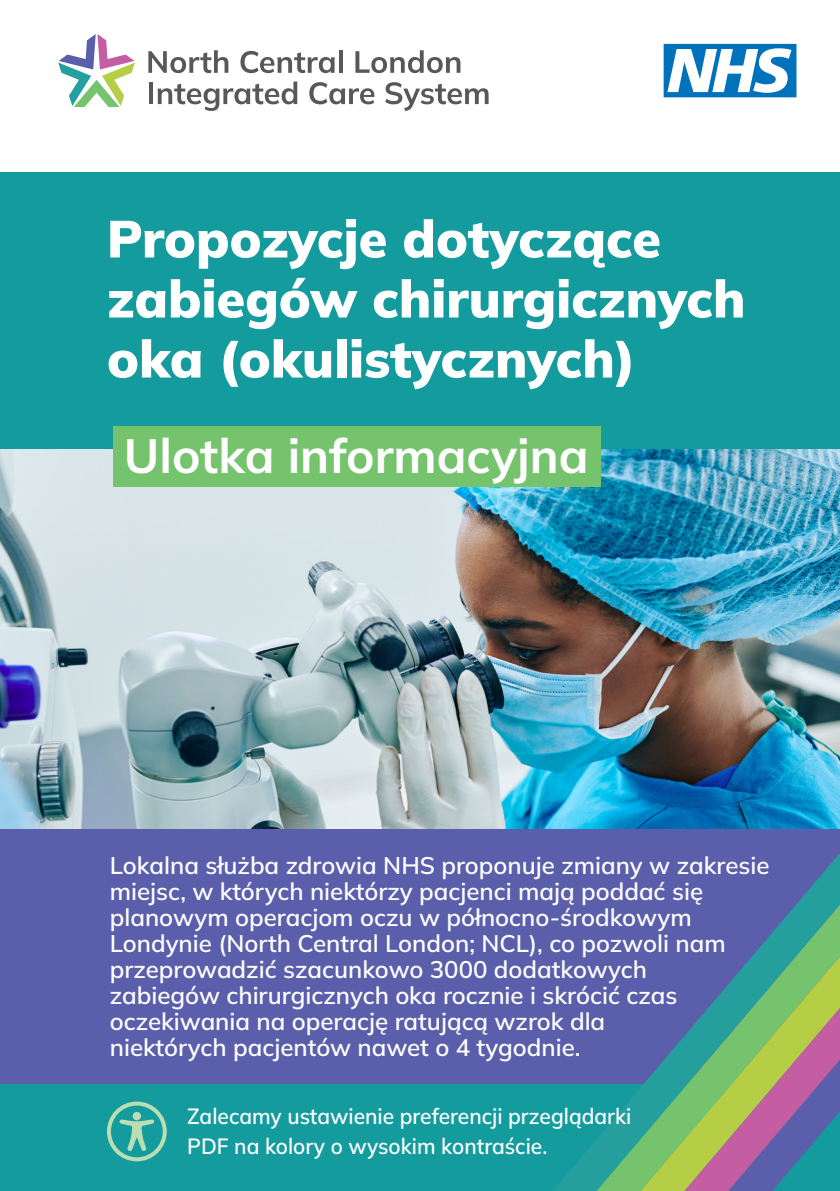
<style>
.page{position:relative;width:840px;height:1191px;background:#fff}
.page>*{position:absolute;margin:0;border:0;box-sizing:border-box;transform-origin:0 0}
.FC_Title{font:900 52px/60px "Mulish";color:#fff}
.FC_Sub_Title{font:700 48px "Mulish";color:#fff}
.FC_Text{font:600 24px/26px "Mulish";color:#fff}
.FC_Accessible_Text{font:600 22px/30px "Mulish";color:#fff;scale:.95 1}
</style>
<div class="page">
<svg style="left:663px;top:44px;width:133px;height:53px"></svg>
<svg style="left:148px;top:50px;width:80px;height:23px"></svg>
<svg style="left:240px;top:51px;width:94px;height:22px"></svg>
<svg style="left:339px;top:50px;width:3px;height:23px"></svg>
<svg style="left:355px;top:50px;width:105px;height:23px"></svg>
<hr style="left:149px;top:82px;width:4px;height:22px;background:#57585a">
<svg style="left:157px;top:81px;width:140px;height:30px"></svg>
<svg style="left:309px;top:82px;width:65px;height:22px"></svg>
<svg style="left:385px;top:82px;width:103px;height:29px"></svg>
<svg style="left:58px;top:34px;width:77px;height:73px"></svg>
<div style="left:0;top:172px;width:839px;height:1019px;background:#149b9e"></div>
<img style="left:0;top:450px;width:839px;height:379px">
<div style="left:0;top:829px;width:839px;height:254px;background:#5b5fab"></div>
<div style="left:112px;top:426px;width:488px;height:60px;background:#75c36c"></div>
<svg style="left:552px;top:854px;width:287px;height:337px"></svg>
<svg style="left:596px;top:904px;width:243px;height:287px"></svg>
<svg style="left:640px;top:956px;width:199px;height:235px"></svg>
<svg style="left:684px;top:1008px;width:155px;height:183px;background:#839483"></svg>
<svg style="left:107px;top:1101px;width:60px;height:60px"></svg>
<p class="FC_Title" style="left:107px;top:207px;width:639px">Propozycje dotyczące zabiegów chirurgicznych oka (okulistycznych)</p>
<h1 class="FC_Sub_Title" style="left:124px;top:423px;width:466px">Ulotka informacyjna</h1>
<h2 class="FC_Text" style="left:110px;top:851px;width:661px">Lokalna służba zdrowia NHS proponuje zmiany w zakresie miejsc, w których niektórzy pacjenci mają poddać się planowym operacjom oczu w północno-środkowym Londynie (North Central London; NCL), co pozwoli nam przeprowadzić szacunkowo 3000 dodatkowych<br>zabiegów chirurgicznych oka rocznie i skrócić czas oczekiwania na operację ratującą wzrok dla<br>niektórych pacjentów nawet o 4 tygodnie.</h2>
<p class="FC_Accessible_Text" style="left:187px;top:1100px;width:469px">Zalecamy ustawienie preferencji przeglądarki<br>PDF na kolory o wysokim kontraście.</p>
</div>
